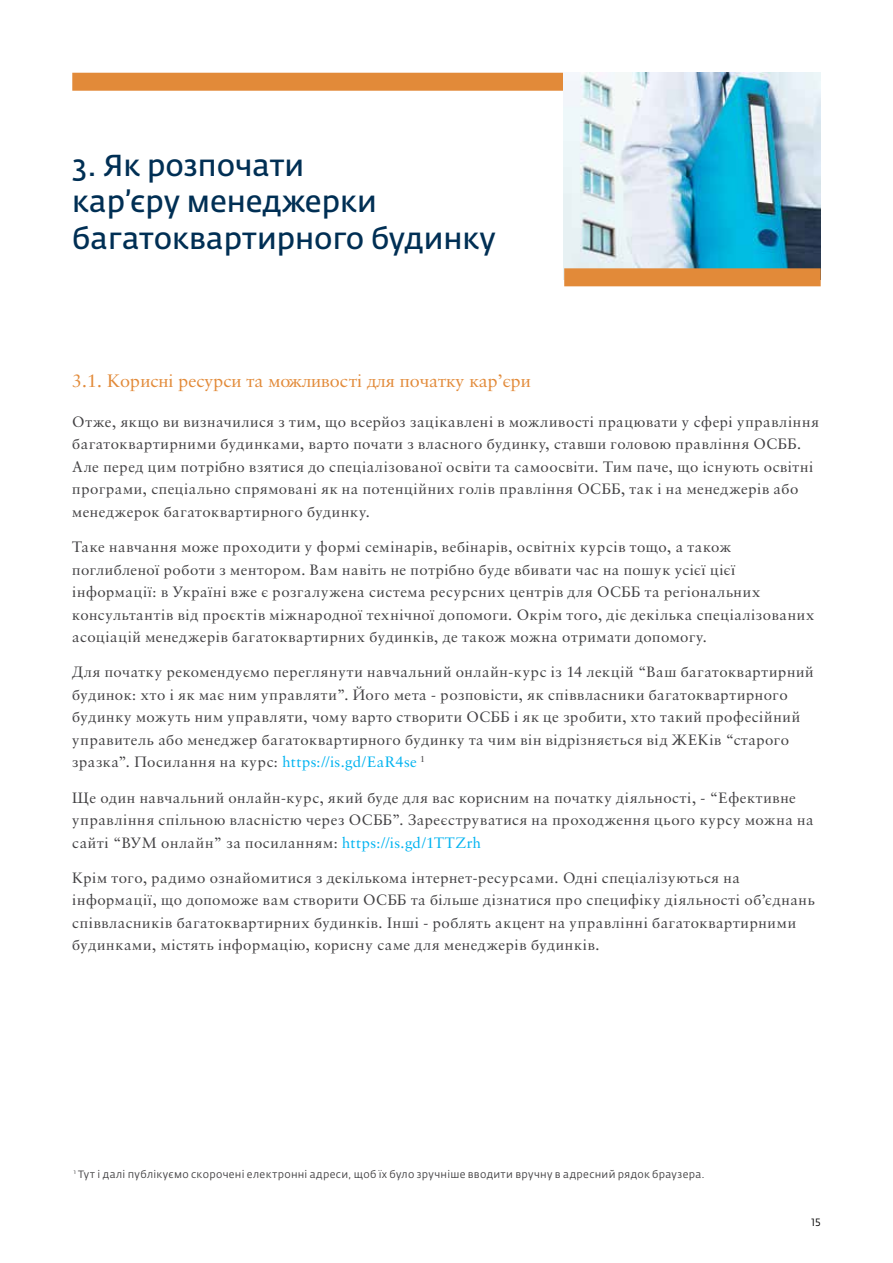
<style>
.page{position:relative;width:893px;height:1263px;background:#fff}
.page>*{position:absolute;margin:0;border:0;box-sizing:border-box;transform-origin:0 0}
.t1{font:30px/36px "Fedra Sans Pro";color:#002f54}
.t2{font:18px "Sabon Cyr";color:#e28a39}
.t3{font:15px/22.5px "Sabon Cyr";letter-spacing:.04em;color:#414042}
.t4{font:10.5px "Fedra Sans Pro";letter-spacing:.03em;color:#414042}
.t5{font:10.5px "Fedra Sans Pro";color:#000}
.s1{color:#00b3f0}
</style>
<div class="page">
<div style="left:72px;top:73px;width:518px;height:18px;background:#e28a39"></div>
<img style="left:563px;top:72px;width:258px;height:207px">
<div style="left:564px;top:268px;width:257px;height:18px;background:#e28a39"></div>
<h1 class="t1" style="left:72px;top:148px;width:425px">3. Як розпочати<br>кар’єру менеджерки багатоквартирного будинку</h1>
<p class="t2" style="left:72px;top:371px;width:460px">3.1. Корисні ресурси та можливості для початку кар’єри</p>
<p class="t3" style="left:72px;top:411px;width:748px">Отже, якщо ви визначилися з тим, що всерйоз зацікавлені в можливості працювати у сфері управління багатоквартирними будинками, варто почати з власного будинку, ставши головою правління ОСББ.<br>Але перед цим потрібно взятися до спеціалізованої освіти та самоосвіти. Тим паче, що існують освітні програми, спеціально спрямовані як на потенційних голів правління ОСББ, так і на менеджерів або менеджерок багатоквартирного будинку.</p>
<p class="t3" style="left:72px;top:536px;width:744px">Таке навчання може проходити у формі семінарів, вебінарів, освітніх курсів тощо, а також поглибленої роботи з ментором. Вам навіть не потрібно буде вбивати час на пошук усієї цієї інформації: в Україні вже є розгалужена система ресурсних центрів для ОСББ та регіональних консультантів від проєктів міжнародної технічної допомоги. Окрім того, діє декілька спеціалізованих асоціацій менеджерів багатоквартирних будинків, де також можна отримати допомогу.</p>
<p class="t3" style="left:72px;top:661px;width:743px">Для початку рекомендуємо переглянути навчальний онлайн-курс із 14 лекцій “Ваш багатоквартирний будинок: хто і як має ним управляти”. Його мета - розповісти, як співвласники багатоквартирного будинку можуть ним управляти, чому варто створити ОСББ і як це зробити, хто такий професійний управитель або менеджер багатоквартирного будинку та чим він відрізняється від ЖЕКів “старого зразка”. Посилання на курс: <span class="s1">https://is.gd/EaR4se</span> <sup>1</sup></p>
<p class="t3" style="left:72px;top:786px;width:743px">Ще один навчальний онлайн-курс, який буде для вас корисним на початку діяльності, - “Ефективне управління спільною власністю через ОСББ”. Зареєструватися на проходження цього курсу можна на сайті “ВУМ онлайн” за посиланням: <span class="s1">https://is.gd/1TTZrh</span></p>
<p class="t3" style="left:72px;top:867px;width:744px">Крім того, радимо ознайомитися з декількома інтернет-ресурсами. Одні спеціалізуються на інформації, що допоможе вам створити ОСББ та більше дізнатися про специфіку діяльності об’єднань співвласників багатоквартирних будинків. Інші - роблять акцент на управлінні багатоквартирними будинками, містять інформацію, корисну саме для менеджерів будинків.</p>
<p class="t4" style="left:74px;top:1168px;width:633px"><sup>1</sup> Тут і далі публікуємо скорочені електронні адреси, щоб їх було зручніше вводити вручну в адресний рядок браузера.</p>
<p class="t5" style="left:811px;top:1216px;width:11px">15</p>
</div>
